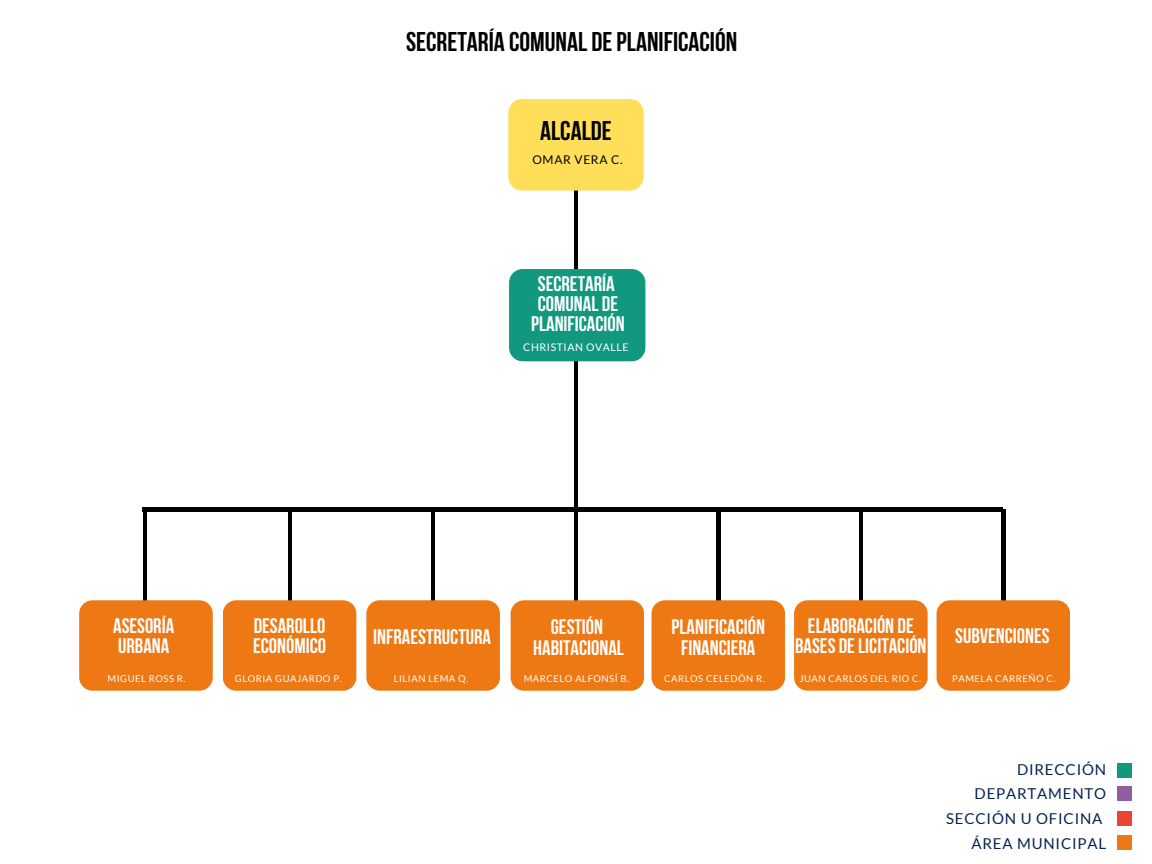
<style>
.page{position:relative;width:1152px;height:864px;background:#fff}
.page>*{position:absolute;margin:0;border:0;box-sizing:border-box;transform-origin:0 0}
.t1{font:700 27px "Bebas Neue";color:#000}
.t2{font:700 21px/20.2px "Bebas Neue";color:#fff;text-align:center}
.t3{font:15px/24.8px "Lato";letter-spacing:.055em;color:#042450;text-align:right}
.t4{font:12px "Lato";letter-spacing:.055em;color:#000}
.t5{font:10.5px "Lato";letter-spacing:.055em;color:#fff}
.t6{font:9.45px "Lato";letter-spacing:.055em;color:#fff}
</style>
<div class="page">
<hr style="left:575px;top:183px;width:3px;height:440px;background:#000">
<div style="left:511px;top:600px;width:133px;height:91px;background:#ed7814;border-radius:13px"></div>
<hr style="left:432px;top:509px;width:3px;height:99px;background:#000">
<div style="left:366px;top:600px;width:134px;height:91px;background:#ed7814;border-radius:13px"></div>
<hr style="left:288px;top:509px;width:3px;height:100px;background:#000">
<div style="left:223px;top:600px;width:133px;height:91px;background:#ed7814;border-radius:13px"></div>
<div style="left:509px;top:269px;width:136px;height:92px;background:#11987f;border-radius:14px"></div>
<div style="left:508px;top:99px;width:136px;height:92px;background:#ffde59;border-radius:14px"></div>
<hr style="left:717px;top:508px;width:3px;height:102px;background:#000">
<div style="left:652px;top:600px;width:133px;height:91px;background:#ed7814;border-radius:13px"></div>
<hr style="left:144px;top:508px;width:3px;height:99px;background:#000">
<div style="left:79px;top:600px;width:134px;height:91px;background:#ed7814;border-radius:13px"></div>
<hr style="left:1002px;top:509px;width:3px;height:102px;background:#000">
<hr style="left:860px;top:508px;width:3px;height:99px;background:#000">
<hr style="left:143px;top:508px;width:860px;height:3px;background:#000">
<div style="left:794px;top:600px;width:134px;height:91px;background:#ed7814;border-radius:13px"></div>
<div style="left:937px;top:600px;width:133px;height:91px;background:#ed7814;border-radius:13px"></div>
<div style="left:1117px;top:786px;width:15px;height:15px;background:#925ea1"></div>
<div style="left:1117px;top:835px;width:15px;height:15px;background:#ed7814"></div>
<div style="left:1117px;top:811px;width:15px;height:15px;background:#e84533"></div>
<div style="left:1117px;top:763px;width:15px;height:14px;background:#11987f"></div>
<p class="t1" style="left:406px;top:30px;width:333px">SECRETARÍA COMUNAL DEPLANIFICACIÓN</p>
<h2 class="t1" style="left:540px;top:120px;width:73px">ALCALDE</h2>
<p class="t4" style="left:532px;top:152px;width:92px">OMAR VERA C.</p>
<p class="t2" style="left:531px;top:276px;width:95px">SECRETARÍA<br>COMUNAL DE<br>PLANIFICACIÓN</p>
<h2 class="t5" style="left:523px;top:341px;width:107px">CHRISTIAN OVALLE</h2>
<h4 class="t2" style="left:113px;top:618px;width:63px;text-align:left">ASESORÍA<br>URBANA</h4>
<h1 class="t2" style="left:253px;top:618px;width:74px;text-align:left">DESAROLLO<br>ECONÓMICO</h1>
<h2 class="t2" style="left:533px;top:619px;width:92px">GESTIÓN<br>HABITACIONAL</h2>
<p class="t2" style="left:672px;top:619px;width:95px">PLANIFICACIÓN<br>FINANCIERA</p>
<h1 class="t2" style="left:373px;top:628px;width:119px">INFRAESTRUCTURA</h1>
<h2 class="t2" style="left:795px;top:618px;width:133px">ELABORACIÓN DE<br>BASES DELICITACIÓN</h2>
<h2 class="t2" style="left:955px;top:627px;width:96px">SUBVENCIONES</h2>
<p class="t6" style="left:108px;top:672px;width:79px">MIGUEL ROSS R.</p>
<h2 class="t6" style="left:235px;top:672px;width:108px">GLORIA GUAJARDO P.</h2>
<h2 class="t6" style="left:394px;top:672px;width:76px">LILIAN LEMA Q.</h2>
<h2 class="t6" style="left:524px;top:672px;width:107px">MARCELO ALFONSÍ B.</h2>
<p class="t6" style="left:664px;top:672px;width:102px">CARLOS CELEDÓN R.</p>
<p class="t6" style="left:799px;top:672px;width:123px">JUAN CARLOS DEL RIO C.</p>
<p class="t6" style="left:952px;top:672px;width:105px">PAMELA CARREÑO C.</p>
<p class="t3" style="left:946px;top:756px;width:162px">DIRECCIÓN<br>DEPARTAMENTO<br>SECCIÓN U OFICINA<br>ÁREA MUNICIPAL</p>
</div>
